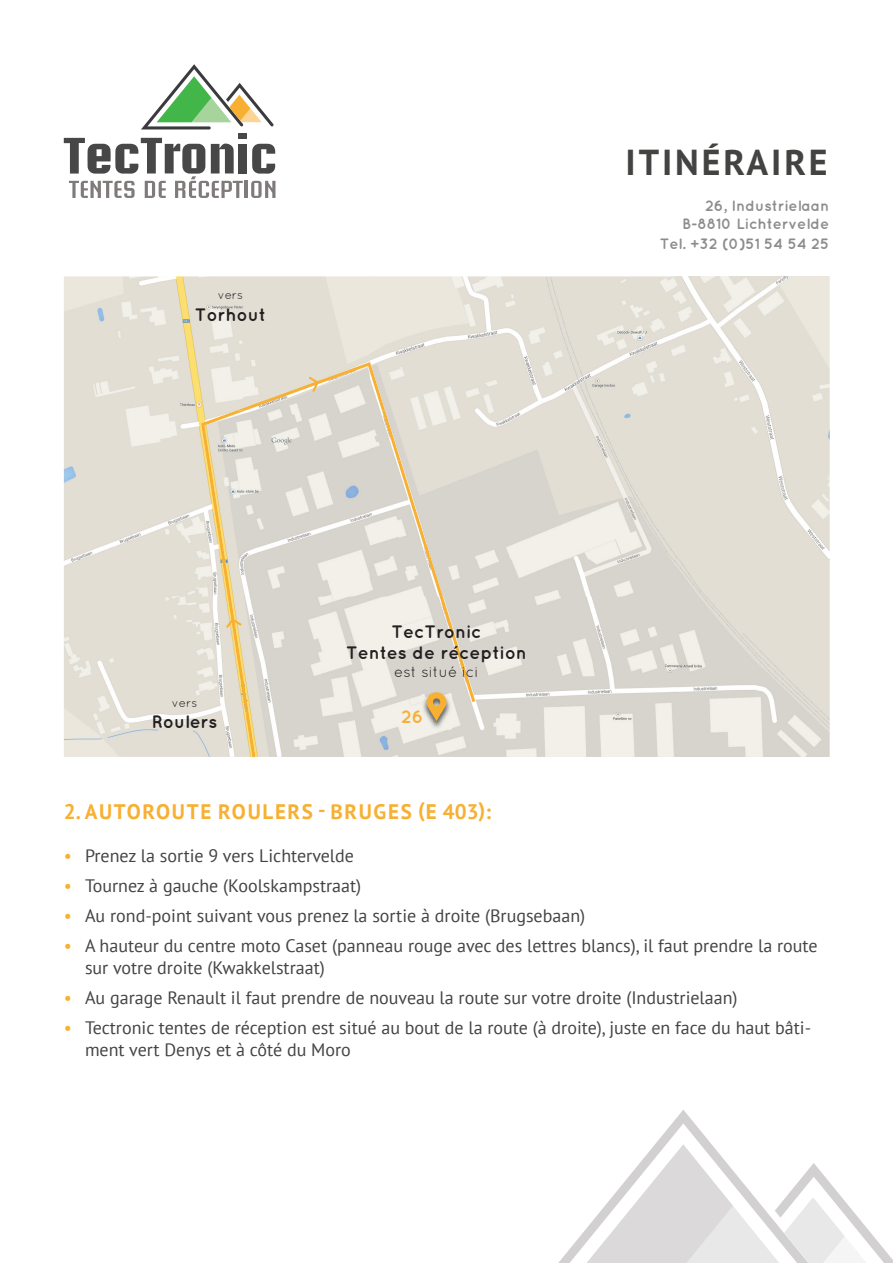
<style>
.page{position:relative;width:893px;height:1263px;background:#fff}
.page>*{position:absolute;margin:0;border:0;box-sizing:border-box;transform-origin:0 0}
.t1{font:700 36px "PT Sans";letter-spacing:.08em;color:#434342}
.t2{font:700 21px "PT Sans";letter-spacing:.08em;color:#f7b032}
.t3{font:18px/21.6px "PT Sans";color:#434342}
.t4{font:700 18px/21.6px "Quicksand";color:#231f20;text-align:center}
.t5{font:700 18px "Quicksand";color:#f7b032}
.t6{font:700 15px/18px "Quicksand";color:#8e8b8b;text-align:right}
.t7{font:15px "Quicksand";color:#231f20}
.t8{font:12px "Quicksand";color:#231f20}
.s1{color:#f7b032}
</style>
<div class="page">
<svg style="left:558px;top:1110px;width:335px;height:153px"></svg>
<svg style="left:252px;top:144px;width:24px;height:30px"></svg>
<div style="left:239px;top:144px;width:8px;height:29px;background:#484747"></div>
<div style="left:239px;top:133px;width:8px;height:6px;background:#484747"></div>
<svg style="left:141px;top:64px;width:133px;height:65px"></svg>
<svg style="left:64px;top:138px;width:179px;height:60px"></svg>
<hr style="left:245px;top:181px;width:3px;height:17px;background:#807b7b">
<svg style="left:251px;top:181px;width:24px;height:17px"></svg>
<img style="left:64px;top:276px;width:765px;height:481px">
<img style="left:234px;top:362px;width:151px;height:49px">
<img style="left:201px;top:411px;width:46px;height:311px">
<img style="left:382px;top:411px;width:19px;height:50px">
<img style="left:397px;top:460px;width:33px;height:106px">
<img style="left:429px;top:554px;width:46px;height:148px">
<img style="left:246px;top:698px;width:9px;height:59px">
<img style="left:422px;top:692px;width:29px;height:38px">
<svg style="left:427px;top:692px;width:19px;height:29px"></svg>
<svg style="left:309px;top:377px;width:10px;height:15px"></svg>
<svg style="left:226px;top:619px;width:16px;height:9px"></svg>
<p class="t8" style="left:218px;top:288px;width:27px">vers</p>
<p class="t4" style="left:195px;top:303px;width:73px">Torhout</p>
<h1 class="t1" style="left:626px;top:138px;width:204px">ITINÉRAIRE</h1>
<p class="t6" style="left:682px;top:196px;width:148px">26, Industrielaan<br>B-8810 Lichtervelde</p>
<p class="t6" style="left:660px;top:234px;width:171px">Tel. +32 (0)51 54 54 25</p>
<p class="t8" style="left:172px;top:696px;width:27px">vers</p>
<p class="t4" style="left:152px;top:711px;width:67px">Roulers</p>
<p class="t4" style="left:346px;top:620px;width:182px">TecTronic<br>Tentes de réception</p>
<p class="t7" style="left:394px;top:663px;width:86px">est situé ici</p>
<p class="t5" style="left:401px;top:706px;width:24px">26</p>
<p class="t2" style="left:64px;top:797px;width:429px">2. AUTOROUTE ROULERS - BRUGES (E 403):</p>
<p class="t3" style="left:64px;top:844px;width:292px"><span class="s1">•</span> Prenez la sortie 9 vers Lichtervelde</p>
<p class="t3" style="left:64px;top:874px;width:299px"><span class="s1">•</span> Tournez à gauche (Koolskampstraat)</p>
<p class="t3" style="left:64px;top:904px;width:523px"><span class="s1">•</span> Au rond-point suivant vous prenez la sortie à droite (Brugsebaan)</p>
<p class="t3" style="left:85px;top:935px;width:734px;text-indent:-21px"><span class="s1">•</span> A hauteur du centre moto Caset (panneau rouge avec des lettres blancs), il faut prendre la route sur votre droite (Kwakkelstraat)</p>
<p class="t3" style="left:64px;top:986px;width:675px"><span class="s1">•</span> Au garage Renault il faut prendre de nouveau la route sur votre droite (Industrielaan)</p>
<p class="t3" style="left:85px;top:1016px;width:728px;text-indent:-21px"><span class="s1">•</span> Tectronic tentes de réception est situé au bout de la route (à droite), juste en face du haut bâti&shy;ment vert Denys et à côté du Moro</p>
</div>
